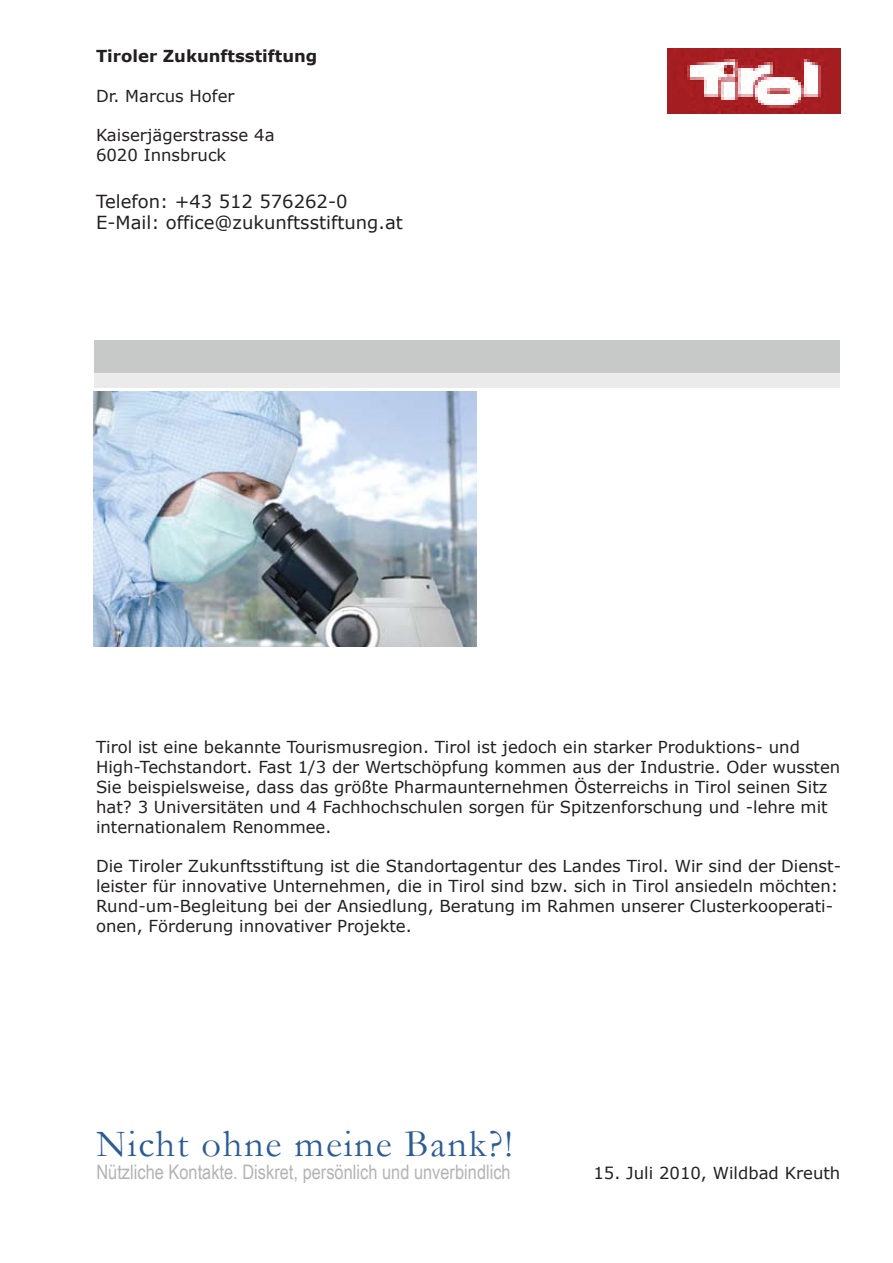
<style>
.page{position:relative;width:893px;height:1263px;background:#fff}
.page>*{position:absolute;margin:0;border:0;box-sizing:border-box;transform-origin:0 0}
.t1{font:38.55px "Garamond";letter-spacing:.045em;color:#2c5c95}
.t2{font:19.95px "Arial Narrow";color:#b3b3b3}
.t3{font:18px/21.6px "Verdana";color:#231f20}
.t4{font:16.5px/19.8px "Verdana";color:#231f20}
.t5{font:700 16.5px "Verdana";color:#231f20}
</style>
<div class="page">
<div style="left:94px;top:373px;width:746px;height:14px;background:#ebebeb"></div>
<div style="left:94px;top:340px;width:746px;height:33px;background:#c7c8c8"></div>
<img style="left:668px;top:49px;width:172px;height:65px">
<img style="left:94px;top:391px;width:383px;height:255px">
<p class="t5" style="left:96px;top:46px;width:223px">Tiroler Zukunftsstiftung</p>
<p class="t4" style="left:96px;top:85px;width:140px">Dr. Marcus Hofer</p>
<p class="t4" style="left:96px;top:125px;width:180px">Kaiserjägerstrasse 4a<br>6020 Innsbruck</p>
<p class="t3" style="left:96px;top:190px;width:308px">Telefon: +43 512 576262-0<br>E-Mail: office@zukunftsstiftung.at</p>
<p class="t4" style="left:96px;top:737px;width:746px">Tirol ist eine bekannte Tourismusregion. Tirol ist jedoch ein starker Produktions- und High-Techstandort. Fast 1/3 der Wertschöpfung kommen aus der Industrie. Oder wussten Sie beispielsweise, dass das größte Pharmaunternehmen Österreichs in Tirol seinen Sitz hat? 3 Universitäten und 4 Fachhochschulen sorgen für Spitzenforschung und -lehre mit internationalem Renommee.</p>
<p class="t4" style="left:96px;top:856px;width:747px">Die Tiroler Zukunftsstiftung ist die Standortagentur des Landes Tirol. Wir sind der Dienst&shy;leister für innovative Unternehmen, die in Tirol sind bzw. sich in Tirol ansiedeln möchten:<br>Rund-um-Begleitung bei der Ansiedlung, Beratung im Rahmen unserer Clusterkooperati&shy;onen, Förderung innovativer Projekte.</p>
<h1 class="t1" style="left:96px;top:1121px;width:418px">Nicht ohne meine Bank?!</h1>
<p class="t2" style="left:96px;top:1161px;width:416px">Nützliche Kontakte. Diskret, persönlich und unverbindlich</p>
<p class="t4" style="left:593px;top:1162px;width:248px">15. Juli 2010, Wildbad Kreuth</p>
</div>
